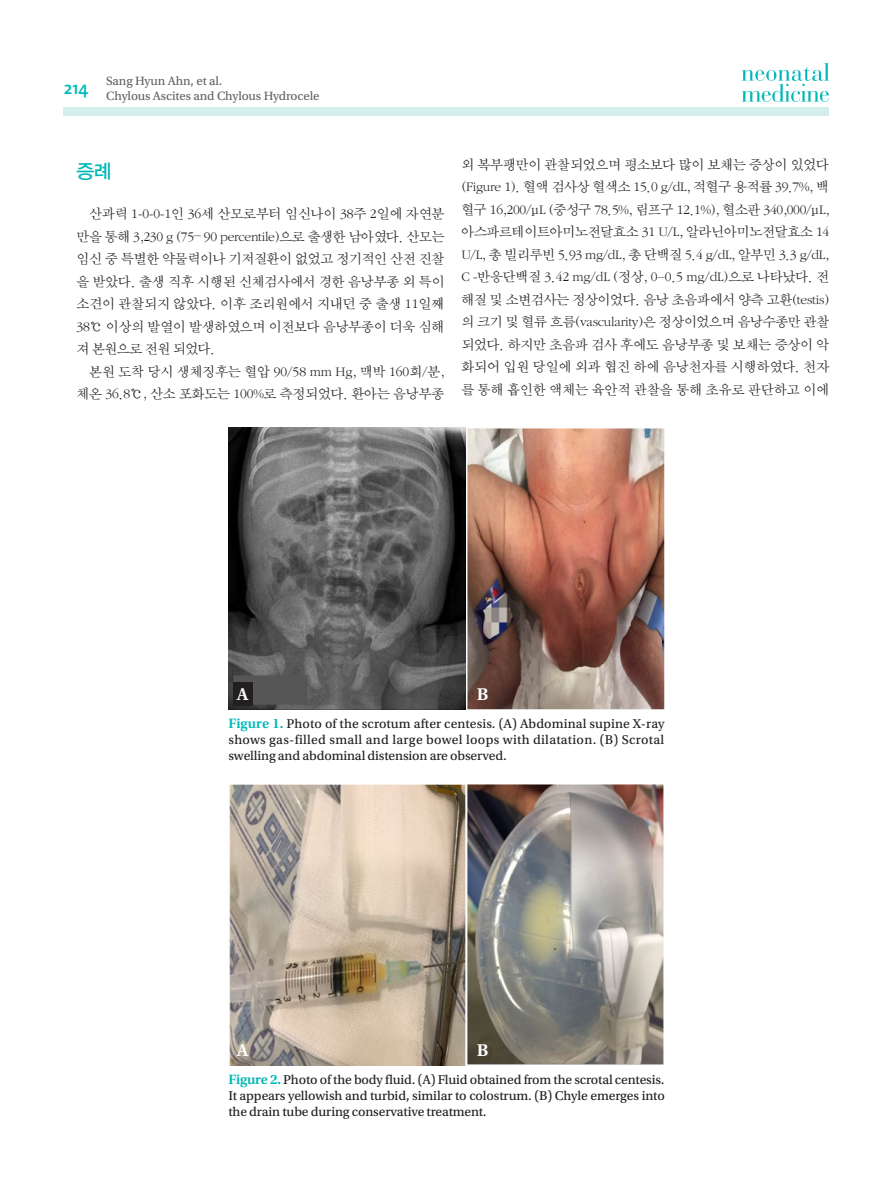
<style>
.page{position:relative;width:893px;height:1191px;background:#fff}
.page>*{position:absolute;margin:0;border:0;box-sizing:border-box;transform-origin:0 0}
.서론{font:19.5px "YDIYGO330";color:#00b7b8}
.표본문{font:18px "Utopia Std Semibold Capt";color:#fff}
.t1{font:600 18px "The Mix";color:#00b7b8}
.바탕글{font:14.25px/22.5px "Sand Sm";color:#231f20;text-align:justify}
.Fig{font:13.5px/16.4px "Utopia Std Capt";letter-spacing:-.01em;color:#231f20;text-align:justify}
.t2{font:12.75px "Utopia Std Capt";letter-spacing:-.01em;color:#636366}
.s1{font-family:"Batang"}
.s2{font-family:"Batang";font-size:12.9px}
.s3{font-family:"Utopia Std";font-weight:600;font-size:14.25px;color:#00b7b8}
</style>
<div class="page">
<div style="left:64px;top:107px;width:765px;height:9px;background:#d4eded"></div>
<svg style="left:742px;top:63px;width:87px;height:39px"></svg>
<img style="left:228px;top:428px;width:436px;height:281px">
<div style="left:233px;top:682px;width:19px;height:23px;background:#231f20"></div>
<img style="left:228px;top:784px;width:436px;height:281px">
<p class="t1" style="left:64px;top:73px;width:26px">214</p>
<p class="t2" style="left:106px;top:74px;width:118px">Sang Hyun Ahn, et al.</p>
<p class="t2" style="left:106px;top:89px;width:215px">Chylous Ascites and Chylous Hydrocele</p>
<p class="서론" style="left:77px;top:161px;width:37px">증례</p>
<p class="바탕글" style="left:77px;top:203px;width:369px;text-indent:13px">산과력 1-0-0-1인 36세 산모로부터 임신나이 38주 2일에 자연분 만을 통해 3,230 g (75<span class="s1">–</span> 90 percentile)으로 출생한 남아였다. 산모는 임신 중 특별한 약물력이나 기저질환이 없었고 정기적인 산전 진찰 을 받았다. 출생 직후 시행된 신체검사에서 경한 음낭부종 외 특이 소견이 관찰되지 않았다. 이후 조리원에서 지내던 중 출생 11일째 38℃ 이상의 발열이 발생하였으며 이전보다 음낭부종이 더욱 심해 져 본원으로 전원 되었다.</p>
<p class="바탕글" style="left:77px;top:360px;width:369px;text-align:right">본원 도착 당시 생체징후는 혈압 90/58 mm Hg, 맥박 160회/분, 체온 36.8℃, 산소 포화도는 100%로 측정되었다. 환아는 음낭부종</p>
<p class="바탕글" style="left:461px;top:154px;width:369px">외 복부팽만이 관찰되었으며 평소보다 많이 보채는 증상이 있었다 (Figure 1). 혈액 검사상 혈색소 15.0 g/dL, 적혈구 용적률 39.7%, 백 혈구 16,200/<span class="s2">μ</span>L (중성구 78.5%, 림프구 12.1%), 혈소판 340,000/<span class="s2">μ</span>L, 아스파르테이트아미노전달효소 31 U/L, 알라닌아미노전달효소 14<br>U/L, 총 빌리루빈 5.93 mg/dL, 총 단백질 5.4 g/dL, 알부민 3.3 g/dL, C -반응단백질 3.42 mg/dL (정상, 0<span class="s2">–</span>0.5 mg/dL)으로 나타났다. 전 해질 및 소변검사는 정상이었다. 음낭 초음파에서 양측 고환(testis) 의 크기 및 혈류 흐름(vascularity)은 정상이었으며 음낭수종만 관찰 되었다. 하지만 초음파 검사 후에도 음낭부종 및 보채는 증상이 악 화되어 입원 당일에 외과 협진 하에 음낭천자를 시행하였다. 천자 를 통해 흡인한 액체는 육안적 관찰을 통해 초유로 판단하고 이에</p>
<p class="표본문" style="left:237px;top:683px;width:13px">A</p>
<p class="표본문" style="left:477px;top:683px;width:13px">B</p>
<p class="Fig" style="left:228px;top:715px;width:438px"><span class="s3">Figure 1.</span> Photo of the scrotum after centesis. (A) Abdominal supine X-ray shows gas-filled small and large bowel loops with dilatation. (B) Scrotal swelling and abdominal distension are observed.</p>
<p class="표본문" style="left:237px;top:1039px;width:13px">A</p>
<p class="표본문" style="left:477px;top:1039px;width:13px">B</p>
<p class="Fig" style="left:228px;top:1071px;width:438px"><span class="s3">Figure 2.</span> Photo of the body fluid. (A) Fluid obtained from the scrotal centesis.<br>It appears yellowish and turbid, similar to colostrum. (B) Chyle emerges into the drain tube during conservative treatment.</p>
</div>
